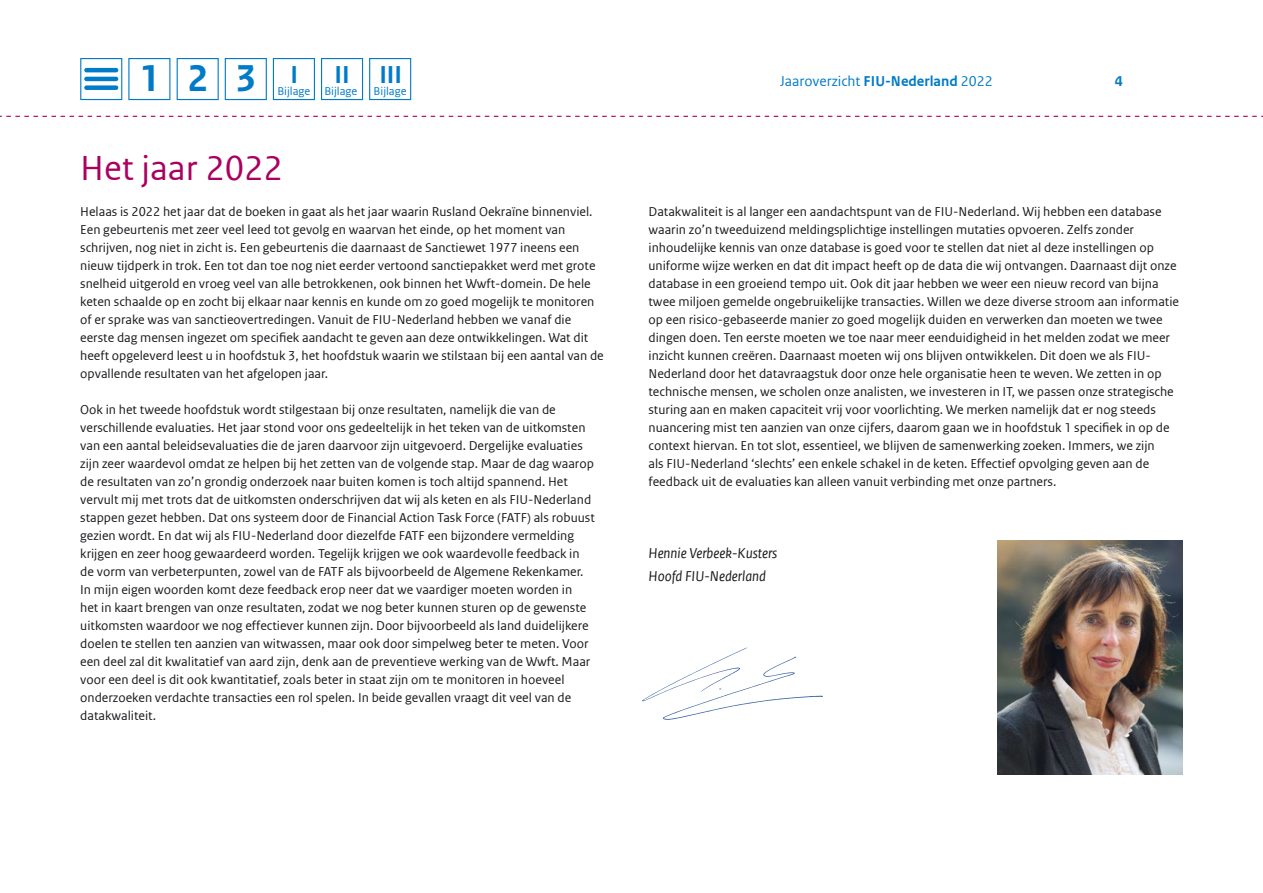
<style>
.page{position:relative;width:1263px;height:893px;background:#fff}
.page>*{position:absolute;margin:0;border:0;box-sizing:border-box;transform-origin:0 0}
.t1{font:700 39.45px "Rijksoverheid Sans Text";color:#007bc7}
.FIU_Paragraph-1{font:36.6px "Rijksoverheid Sans Web Text";color:#a90061}
.t2{font:700 25.8px "Rijksoverheid Sans Text";color:#007bc7}
.FIU_intro_groot{font:italic 15px/22.5px "Rijksoverheid Sans Web Text";color:#1a171c}
.t3{font:15px "Rijksoverheid Sans Web Text";color:#007bc7}
.t4{font:700 15px "Rijksoverheid Sans Web Text";color:#007bc7}
.FIU_Brood{font:13.5px/18px "Rijksoverheid Sans Web Text";color:#1a171c}
.t5{font:12px "Rijksoverheid Sans Web Text";color:#007bc7}
.s1{font-weight:700}
</style>
<div class="page">
<svg style="left:642px;top:647px;width:181px;height:73px"></svg>
<svg style="left:80px;top:58px;width:42px;height:42px"></svg>
<hr style="left:86px;top:68px;width:30px;height:4px;background:#007bc7">
<hr style="left:86px;top:77px;width:30px;height:4px;background:#007bc7">
<div style="left:86px;top:85px;width:30px;height:5px;background:#007bc7"></div>
<svg style="left:0;top:116px;width:1263px;height:1px"></svg>
<div style="left:128px;top:58px;width:42px;height:42px;background:#fff;border:1px solid #007bc7"></div>
<div style="left:225px;top:58px;width:42px;height:42px;background:#fff;border:1px solid #007bc7"></div>
<div style="left:177px;top:58px;width:42px;height:42px;background:#fff;border:1px solid #007bc7"></div>
<div style="left:273px;top:58px;width:42px;height:42px;background:#fff;border:1px solid #007bc7"></div>
<div style="left:321px;top:58px;width:42px;height:42px;background:#fff;border:1px solid #007bc7"></div>
<div style="left:369px;top:58px;width:42px;height:42px;background:#fff;border:1px solid #007bc7"></div>
<img style="left:997px;top:540px;width:185px;height:234px">
<h1 class="t1" style="left:140px;top:56px;width:160px">123 <sup>I</sup></h1>
<p class="t3" style="left:780px;top:72px;width:214px">Jaaroverzicht <span class="s1">FIU-Nederland</span> 2022</p>
<p class="t4" style="left:1115px;top:72px;width:9px">4</p>
<h3 class="t2" style="left:334px;top:60px;width:17px">II</h3>
<p class="t5" style="left:324px;top:84px;width:34px">Bijlage</p>
<h3 class="t2" style="left:379px;top:60px;width:24px">III</h3>
<p class="t5" style="left:374px;top:84px;width:34px">Bijlage</p>
<p class="t5" style="left:277px;top:84px;width:34px">Bijlage</p>
<p class="FIU_Paragraph-1" style="left:80px;top:147px;width:204px">Het jaar 2022</p>
<p class="FIU_Brood" style="left:80px;top:203px;width:525px">Helaas is 2022 het jaar dat de boeken in gaat als het jaar waarin Rusland Oekraïne binnenviel.<br>Een gebeurtenis met zeer veel leed tot gevolg en waarvan het einde, op het moment van schrijven, nog niet in zicht is. Een gebeurtenis die daarnaast de Sanctiewet 1977 ineens een nieuw tijdperk in trok. Een tot dan toe nog niet eerder vertoond sanctiepakket werd met grote snelheid uitgerold en vroeg veel van alle betrokkenen, ook binnen het Wwft-domein. De hele keten schaalde op en zocht bij elkaar naar kennis en kunde om zo goed mogelijk te monitoren of er sprake was van sanctieovertredingen. Vanuit de FIU-Nederland hebben we vanaf die eerste dag mensen ingezet om specifiek aandacht te geven aan deze ontwikkelingen. Wat dit heeft opgeleverd leest u in hoofdstuk 3, het hoofdstuk waarin we stilstaan bij een aantal van de opvallende resultaten van het afgelopen jaar.</p>
<p class="FIU_Brood" style="left:80px;top:401px;width:516px">Ook in het tweede hoofdstuk wordt stilgestaan bij onze resultaten, namelijk die van de verschillende evaluaties. Het jaar stond voor ons gedeeltelijk in het teken van de uitkomsten van een aantal beleidsevaluaties die de jaren daarvoor zijn uitgevoerd. Dergelijke evaluaties zijn zeer waardevol omdat ze helpen bij het zetten van de volgende stap. Maar de dag waarop de resultaten van zo’n grondig onderzoek naar buiten komen is toch altijd spannend. Het vervult mij met trots dat de uitkomsten onderschrijven dat wij als keten en als FIU-Nederland stappen gezet hebben. Dat ons systeem door de Financial Action Task Force (FATF) als robuust gezien wordt. En dat wij als FIU-Nederland door diezelfde FATF een bijzondere vermelding krijgen en zeer hoog gewaardeerd worden. Tegelijk krijgen we ook waardevolle feedback in de vorm van verbeterpunten, zowel van de FATF als bijvoorbeeld de Algemene Rekenkamer.<br>In mijn eigen woorden komt deze feedback erop neer dat we vaardiger moeten worden in<br>het in kaart brengen van onze resultaten, zodat we nog beter kunnen sturen op de gewenste uitkomsten waardoor we nog effectiever kunnen zijn. Door bijvoorbeeld als land duidelijkere doelen te stellen ten aanzien van witwassen, maar ook door simpelweg beter te meten. Voor een deel zal dit kwalitatief van aard zijn, denk aan de preventieve werking van de Wwft. Maar voor een deel is dit ook kwantitatief, zoals beter in staat zijn om te monitoren in hoeveel onderzoeken verdachte transacties een rol spelen. In beide gevallen vraagt dit veel van de datakwaliteit.</p>
<p class="FIU_Brood" style="left:648px;top:203px;width:532px">Datakwaliteit is al langer een aandachtspunt van de FIU-Nederland. Wij hebben een database waarin zo’n tweeduizend meldingsplichtige instellingen mutaties opvoeren. Zelfs zonder inhoudelijke kennis van onze database is goed voor te stellen dat niet al deze instellingen op uniforme wijze werken en dat dit impact heeft op de data die wij ontvangen. Daarnaast dijt onze database in een groeiend tempo uit. Ook dit jaar hebben we weer een nieuw record van bijna twee miljoen gemelde ongebruikelijke transacties. Willen we deze diverse stroom aan informatie op een risico-gebaseerde manier zo goed mogelijk duiden en verwerken dan moeten we twee dingen doen. Ten eerste moeten we toe naar meer eenduidigheid in het melden zodat we meer inzicht kunnen creëren. Daarnaast moeten wij ons blijven ontwikkelen. Dit doen we als FIU-Nederland door het datavraagstuk door onze hele organisatie heen te weven. We zetten in op technische mensen, we scholen onze analisten, we investeren in IT, we passen onze strategische sturing aan en maken capaciteit vrij voor voorlichting. We merken namelijk dat er nog steeds nuancering mist ten aanzien van onze cijfers, daarom gaan we in hoofdstuk 1 specifiek in op de context hiervan. En tot slot, essentieel, we blijven de samenwerking zoeken. Immers, we zijn<br>als FIU-Nederland ‘slechts’ een enkele schakel in de keten. Effectief opvolging geven aan de feedback uit de evaluaties kan alleen vanuit verbinding met onze partners.</p>
<p class="FIU_intro_groot" style="left:648px;top:542px;width:130px">Hennie Verbeek-Kusters<br>Hoofd FIU-Nederland</p>
</div>
